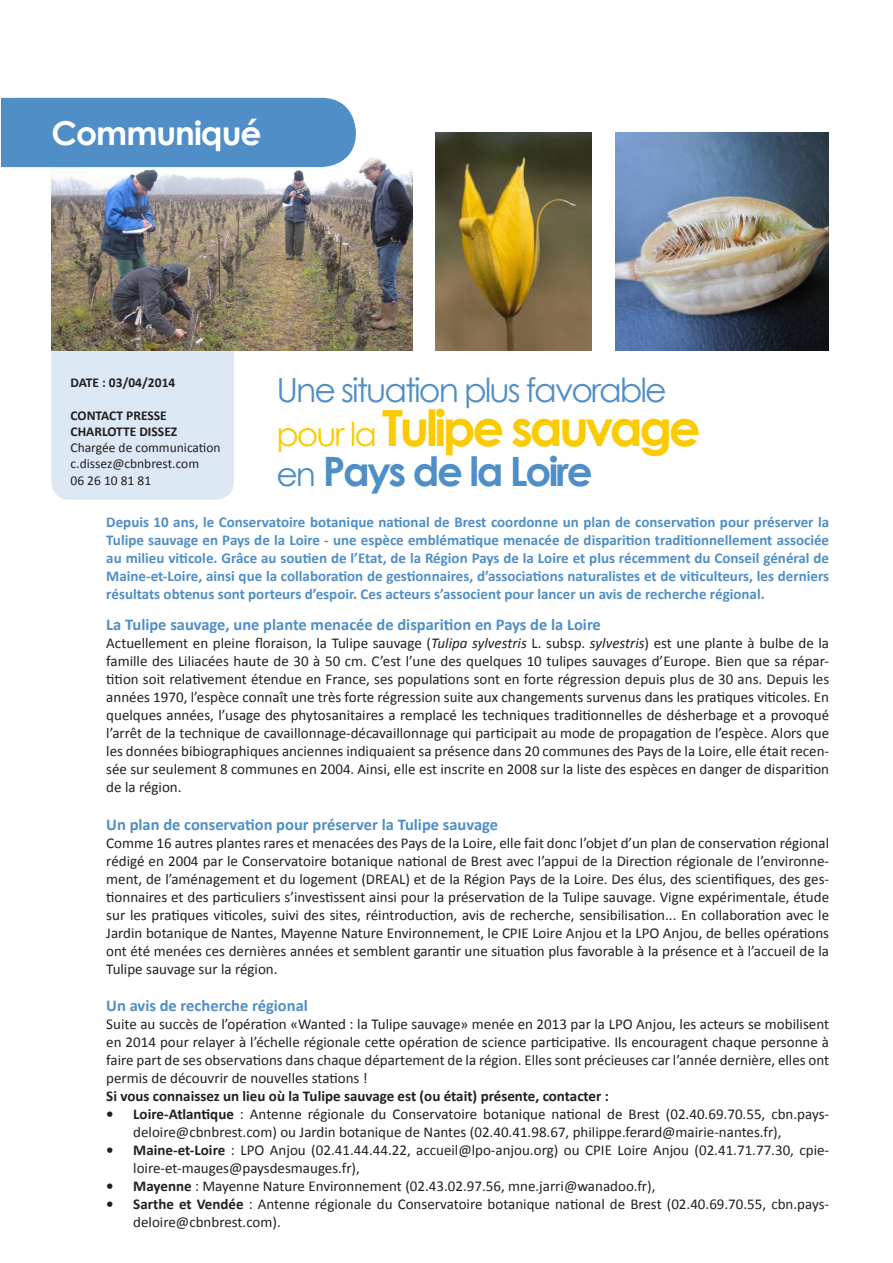
<style>
.page{position:relative;width:893px;height:1263px;background:#fff}
.page>*{position:absolute;margin:0;border:0;box-sizing:border-box;transform-origin:0 0}
.t1{font:700 49.8px "Century Gothic";letter-spacing:-.07em;color:#facb01}
.t2{font:700 40.5px "Century Gothic";letter-spacing:-.06em;color:#4f8ec6}
.t3{font:33.3px "Century Gothic";letter-spacing:-.06em;color:#4f8ec6}
.t4{font:700 33px "Century Gothic";letter-spacing:-.03em;color:#fff}
.t5{font:700 16.5px "Calibri";color:#4f8ec6}
.t6{font:15px/18px "Calibri";color:#231f20;text-align:justify}
.t7{font:700 15px/18px "Calibri";color:#4f8ec6;text-align:justify}
.t8{font:700 15px "Calibri";color:#231f20}
.sous_titre_2{font:13.5px "Calibri";color:#231f20}
.sous_titre_2-2{font:700 13.5px "Calibri";color:#231f20}
.s1{font-weight:400;font-size:33px}
.s2{font-style:italic}
.s3{font-weight:700}
</style>
<div class="page">
<img style="left:616px;top:132px;width:212px;height:218px">
<div style="left:51px;top:106px;width:183px;height:394px;background:#dce8f4;border-radius:18px"></div>
<img style="left:435px;top:132px;width:157px;height:218px">
<img style="left:51px;top:157px;width:361px;height:193px">
<div style="left:1px;top:98px;width:355px;height:69px;background:#4f8ec6"></div>
<p class="t4" style="left:51px;top:108px;width:212px">Communiqué</p>
<p class="t3" style="left:276px;top:367px;width:392px">Une situation plus favorable</p>
<p class="t1" style="left:276px;top:390px;width:426px"><span class="s1">pour la</span> Tulipe sauvage</p>
<p class="t2" style="left:276px;top:441px;width:318px"><span class="s1">en</span> Pays de la Loire</p>
<p class="t7" style="left:106px;top:513px;width:724px">Depuis 10 ans, le Conservatoire botanique national de Brest coordonne un plan de conservation pour préserver la Tulipe sauvage en Pays de la Loire - une espèce emblématique menacée de disparition traditionnellement associée au milieu viticole. Grâce au soutien de l’Etat, de la Région Pays de la Loire et plus récemment du Conseil général de Maine-et-Loire, ainsi que la collaboration de gestionnaires, d’associations naturalistes et de viticulteurs, les derniers résultats obtenus sont porteurs d’espoir. Ces acteurs s’associent pour lancer un avis de recherche régional.</p>
<p class="t5" style="left:106px;top:614px;width:496px">La Tulipe sauvage, une plante menacée de disparition en Pays de la Loire</p>
<p class="t6" style="left:106px;top:634px;width:724px">Actuellement en pleine floraison, la Tulipe sauvage (<span class="s2">Tulipa sylvestris</span> L. subsp. <span class="s2">sylvestris</span>) est une plante à bulbe de la famille des Liliacées haute de 30 à 50 cm. C’est l’une des quelques 10 tulipes sauvages d’Europe. Bien que sa répar&shy;tition soit relativement étendue en France, ses populations sont en forte régression depuis plus de 30 ans. Depuis les années 1970, l’espèce connaît une très forte régression suite aux changements survenus dans les pratiques viticoles. En quelques années, l’usage des phytosanitaires a remplacé les techniques traditionnelles de désherbage et a provoqué l’arrêt de la technique de cavaillonnage-décavaillonnage qui participait au mode de propagation de l’espèce. Alors que les données bibiographiques anciennes indiquaient sa présence dans 20 communes des Pays de la Loire, elle était recen&shy;sée sur seulement 8 communes en 2004. Ainsi, elle est inscrite en 2008 sur la liste des espèces en danger de disparition de la région.</p>
<p class="t5" style="left:106px;top:814px;width:393px">Un plan de conservation pour préserver la Tulipe sauvage</p>
<p class="t6" style="left:106px;top:834px;width:724px">Comme 16 autres plantes rares et menacées des Pays de la Loire, elle fait donc l’objet d’un plan de conservation régional rédigé en 2004 par le Conservatoire botanique national de Brest avec l’appui de la Direction régionale de l’environne&shy;ment, de l’aménagement et du logement (DREAL) et de la Région Pays de la Loire. Des élus, des scientifiques, des ges&shy;tionnaires et des particuliers s’investissent ainsi pour la préservation de la Tulipe sauvage. Vigne expérimentale, étude sur les pratiques viticoles, suivi des sites, réintroduction, avis de recherche, sensibilisation... En collaboration avec le Jardin botanique de Nantes, Mayenne Nature Environnement, le CPIE Loire Anjou et la LPO Anjou, de belles opérations ont été menées ces dernières années et semblent garantir une situation plus favorable à la présence et à l’accueil de la Tulipe sauvage sur la région.</p>
<p class="t5" style="left:106px;top:995px;width:203px">Un avis de recherche régional</p>
<p class="t6" style="left:106px;top:1015px;width:724px">Suite au succès de l’opération «Wanted : la Tulipe sauvage» menée en 2013 par la LPO Anjou, les acteurs se mobilisent en 2014 pour relayer à l’échelle régionale cette opération de science participative. Ils encouragent chaque personne à faire part de ses observations dans chaque département de la région. Elles sont précieuses car l’année dernière, elles ont permis de découvrir de nouvelles stations !</p>
<p class="t8" style="left:106px;top:1087px;width:504px">Si vous connaissez un lieu où la Tulipe sauvage est (ou était) présente, contacter :</p>
<p class="t6" style="left:133px;top:1105px;width:697px;text-indent:-27px"><span class="s3">• Loire-Atlantique</span> : Antenne régionale du Conservatoire botanique national de Brest (02.40.69.70.55, cbn.pays&shy;deloire@cbnbrest.com) ou Jardin botanique de Nantes (02.40.41.98.67, philippe.ferard@mairie-nantes.fr),</p>
<p class="t6" style="left:133px;top:1141px;width:697px;text-indent:-27px"><span class="s3">• Maine-et-Loire</span> : LPO Anjou (02.41.44.44.22, accueil@lpo-anjou.org) ou CPIE Loire Anjou (02.41.71.77.30, cpie&shy;loire-et-mauges@paysdesmauges.fr),</p>
<p class="t6" style="left:106px;top:1177px;width:551px"><span class="s3">• Mayenne</span> : Mayenne Nature Environnement (02.43.02.97.56, mne.jarri@wanadoo.fr),</p>
<p class="t6" style="left:133px;top:1195px;width:697px;text-indent:-27px"><span class="s3">• Sarthe et Vendée</span> : Antenne régionale du Conservatoire botanique national de Brest (02.40.69.70.55, cbn.pays&shy;deloire@cbnbrest.com).</p>
<p class="sous_titre_2-2" style="left:71px;top:374px;width:106px">DATE : 03/04/2014</p>
<p class="sous_titre_2-2" style="left:71px;top:407px;width:98px">CONTACT PRESSE</p>
<p class="sous_titre_2-2" style="left:71px;top:423px;width:108px">CHARLOTTE DISSEZ</p>
<p class="sous_titre_2" style="left:71px;top:439px;width:152px">Chargée de communication</p>
<p class="sous_titre_2" style="left:71px;top:455px;width:130px">c.dissez@cbnbrest.com</p>
<p class="sous_titre_2" style="left:71px;top:472px;width:82px">06 26 10 81 81</p>
</div>
